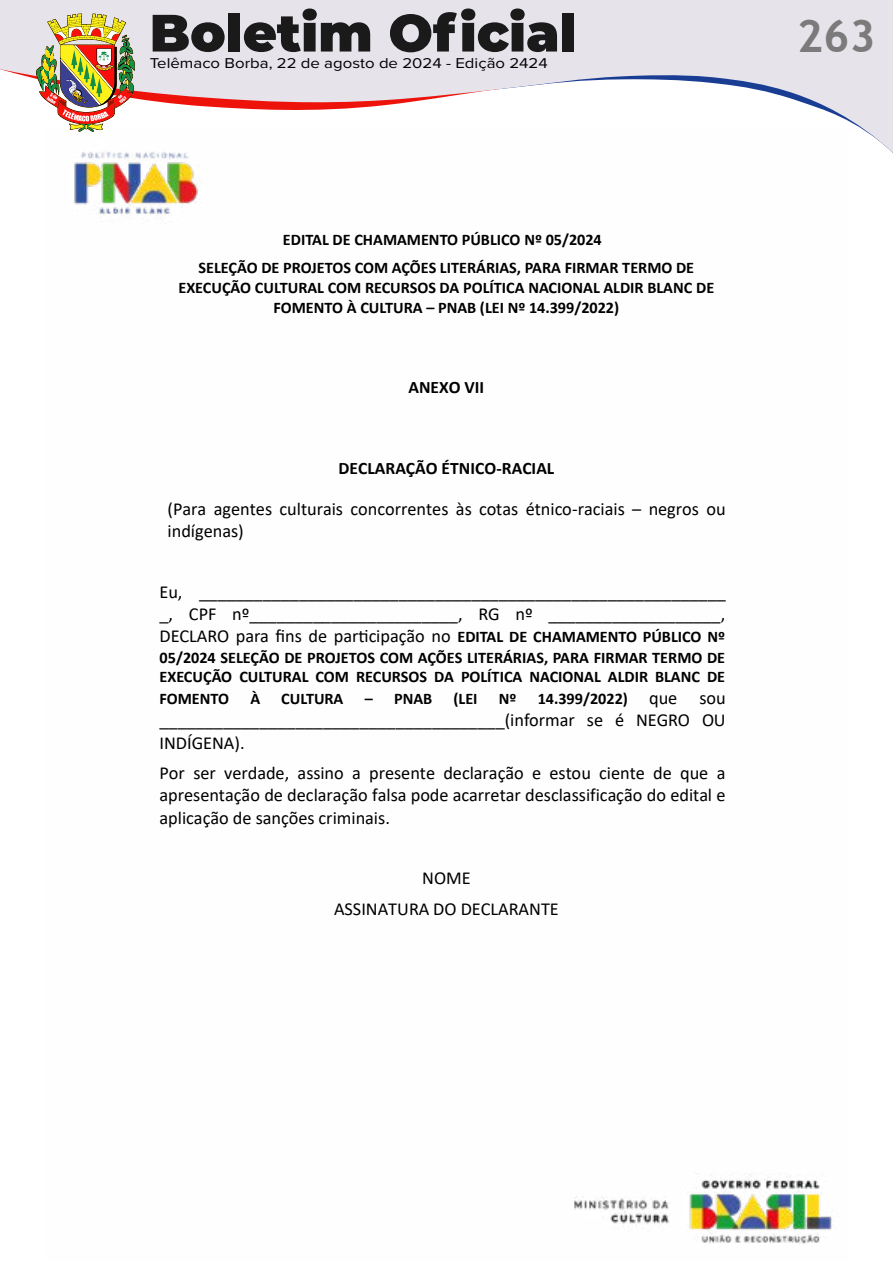
<style>
.page{position:relative;width:893px;height:1263px;background:#fff}
.page>*{position:absolute;margin:0;border:0;box-sizing:border-box;transform-origin:0 0}
.t1{font:700 45px "Trebuchet MS";color:#7c7b7b}
.t2{font:18.3px/22.2px "Calibri";color:#000}
.t3{font:700 17.55px "Calibri";color:#000}
.t4{font:700 16.2px/19.8px "Calibri";color:#000;text-align:center}
.t5{font:14.7px "Proxima Nova";color:#000;scale:1.14 1}
.s1{font-weight:700;font-size:16.2px}
.s2{font-weight:400;font-size:18.3px}
</style>
<div class="page">
<div style="left:0;top:0;width:893px;height:9px;background:#e6e3eb"></div>
<svg style="left:0;top:9px;width:893px;height:144px"></svg>
<img style="left:47px;top:128px;width:801px;height:1116px">
<p class="t5" style="left:150px;top:53px;width:351px">Telêmaco Borba, 22 de agosto de 2024 - Edição 2424</p>
<p class="t4" style="left:199px;top:226px;width:497px;line-height:27.9px">EDITAL DE CHAMAMENTO PÚBLICO Nº 05/2024<br>SELEÇÃO DE PROJETOS COM AÇÕES LITERÁRIAS, PARA FIRMAR TERMO DE</p>
<p class="t4" style="left:178px;top:278px;width:537px">EXECUÇÃO CULTURAL COM RECURSOS DA POLÍTICA NACIONAL ALDIR BLANC DE<br>FOMENTO À CULTURA – PNAB (LEI Nº 14.399/2022)</p>
<p class="t3" style="left:409px;top:375px;width:77px">ANEXO VII</p>
<p class="t3" style="left:339px;top:456px;width:217px">DECLARAÇÃO ÉTNICO-RACIAL</p>
<p class="t2" style="left:168px;top:497px;width:559px">(Para agentes culturais concorrentes às cotas étnico-raciais – negros ou indígenas)</p>
<p class="t2" style="left:159px;top:580px;width:568px;text-align:justify">Eu, __________________________________________________________ _, CPF nº_______________________, RG nº ___________________, DECLARO para fins de participação no <span class="s1">EDITAL DE CHAMAMENTO PÚBLICO Nº</span></p>
<p class="t4" style="left:160px;top:647px;width:567px;text-align:left">05/2024 SELEÇÃO DE PROJETOS COM AÇÕES LITERÁRIAS, PARA FIRMAR TERMO DE<br>EXECUÇÃO CULTURAL COM RECURSOS DA POLÍTICA NACIONAL ALDIR BLANC DE</p>
<p class="t4" style="left:160px;top:689px;width:71px">FOMENTO</p>
<p class="t4" style="left:250px;top:689px;width:11px">À</p>
<p class="t4" style="left:281px;top:689px;width:64px">CULTURA</p>
<p class="t4" style="left:365px;top:689px;width:69px">– PNAB</p>
<p class="t4" style="left:454px;top:689px;width:26px">(LEI</p>
<p class="t4" style="left:499px;top:689px;width:19px">Nº</p>
<p class="t4" style="left:538px;top:689px;width:189px">14.399/2022) <span class="s2">que sou</span></p>
<p class="t2" style="left:160px;top:708px;width:568px">______________________________________(informar se é NEGRO OU<br>INDÍGENA).</p>
<p class="t2" style="left:160px;top:761px;width:567px;text-align:justify">Por ser verdade, assino a presente declaração e estou ciente de que a apresentação de declaração falsa pode acarretar desclassificação do edital e aplicação de sanções criminais.</p>
<p class="t2" style="left:334px;top:862px;width:226px;line-height:30.5px;text-align:center">NOME<br>ASSINATURA DO DECLARANTE</p>
<h1 class="t1" style="left:797px;top:8px;width:81px">263</h1>
</div>
